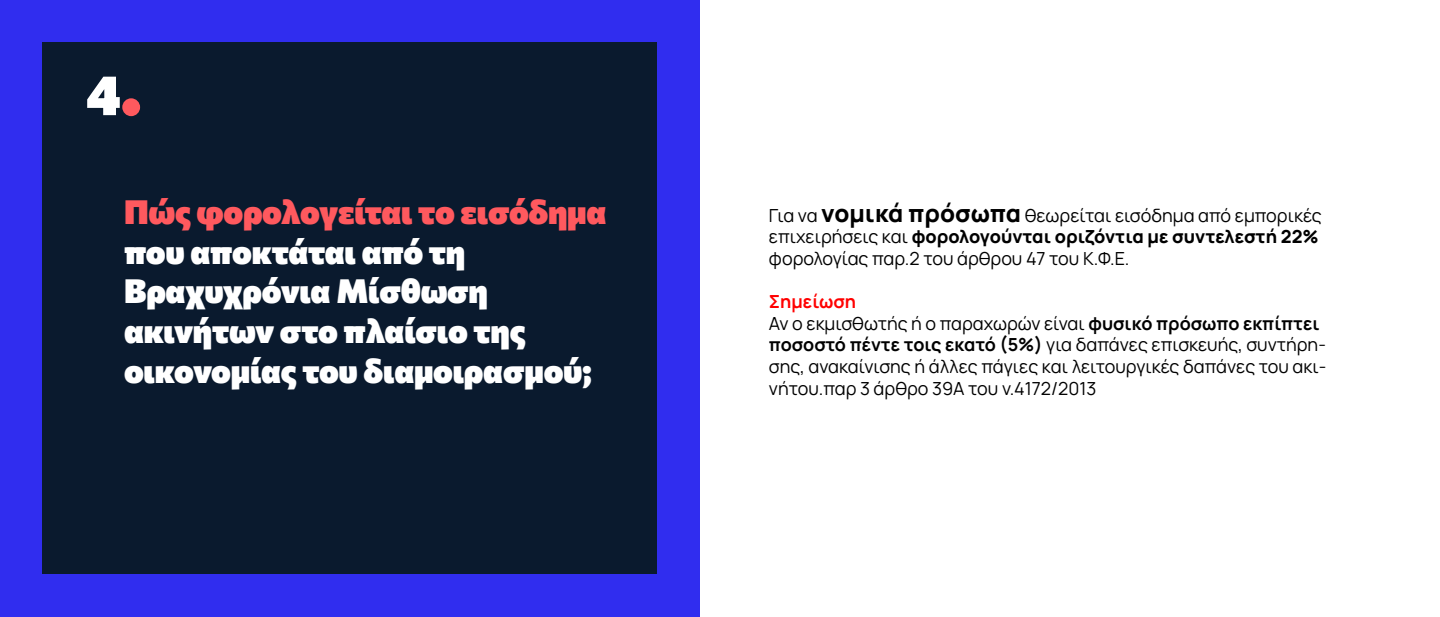
<style>
.page{position:relative;width:1440px;height:617px;background:#fff}
.page>*{position:absolute;margin:0;border:0;box-sizing:border-box;transform-origin:0 0}
.t1{font:100 55.75px "Commissioner";color:#fff}
.t2{font:100 33.2px/39.8px "Commissioner";letter-spacing:-.01em;color:#fff}
.t3{font:100 33.2px "Commissioner";letter-spacing:-.01em;color:#ff595e}
.t4{font:18px/21.6px "Manrope";color:#000}
.s1{font-weight:800;font-size:24px}
.s2{font-weight:800}
.s3{font-weight:700;color:#f00}
.s4{font-weight:700}
</style>
<div class="page">
<div style="left:0;top:0;width:699px;height:617px;background:#302def"></div>
<div style="left:42px;top:42px;width:615px;height:532px;background:#0a1a2e"></div>
<div style="left:122px;top:98px;width:18px;height:18px;background:#ff595e;border-radius:50%"></div>
<h1 class="t1" style="left:86px;top:51px;width:37px">4</h1>
<h2 class="t3" style="left:124px;top:186px;width:484px">Πώς φορολογείται το εισόδημα</h2>
<h2 class="t2" style="left:124px;top:229px;width:469px">που αποκτάται από τη<br>Βραχυχρόνια Μίσθωση ακινήτων στο πλαίσιο της οικονομίας του διαμοιρασμού;</h2>
<p class="t4" style="left:769px;top:203px;width:554px">Για να <span class="s1">νομικά πρόσωπα</span> θεωρείται εισόδημα από εμπορικές επιχειρήσεις και <span class="s2">φορολογούνται οριζόντια με συντελεστή 22% </span>φορολογίας παρ.2 του άρθρου 47 του Κ.Φ.Ε.</p>
<p class="t4" style="left:769px;top:289px;width:559px"><span class="s3">Σημείωση<br></span>Αν ο εκμισθωτής ή ο παραχωρών είναι <span class="s4">φυσικό πρόσωπο εκπίπτει ποσοστό πέντε τοις εκατό (5%)</span> για δαπάνες επισκευής, συντήρη&shy;σης, ανακαίνισης ή άλλες πάγιες και λειτουργικές δαπάνες του ακι&shy;νήτου.παρ 3 άρθρο 39Α του ν.4172/2013</p>
</div>
